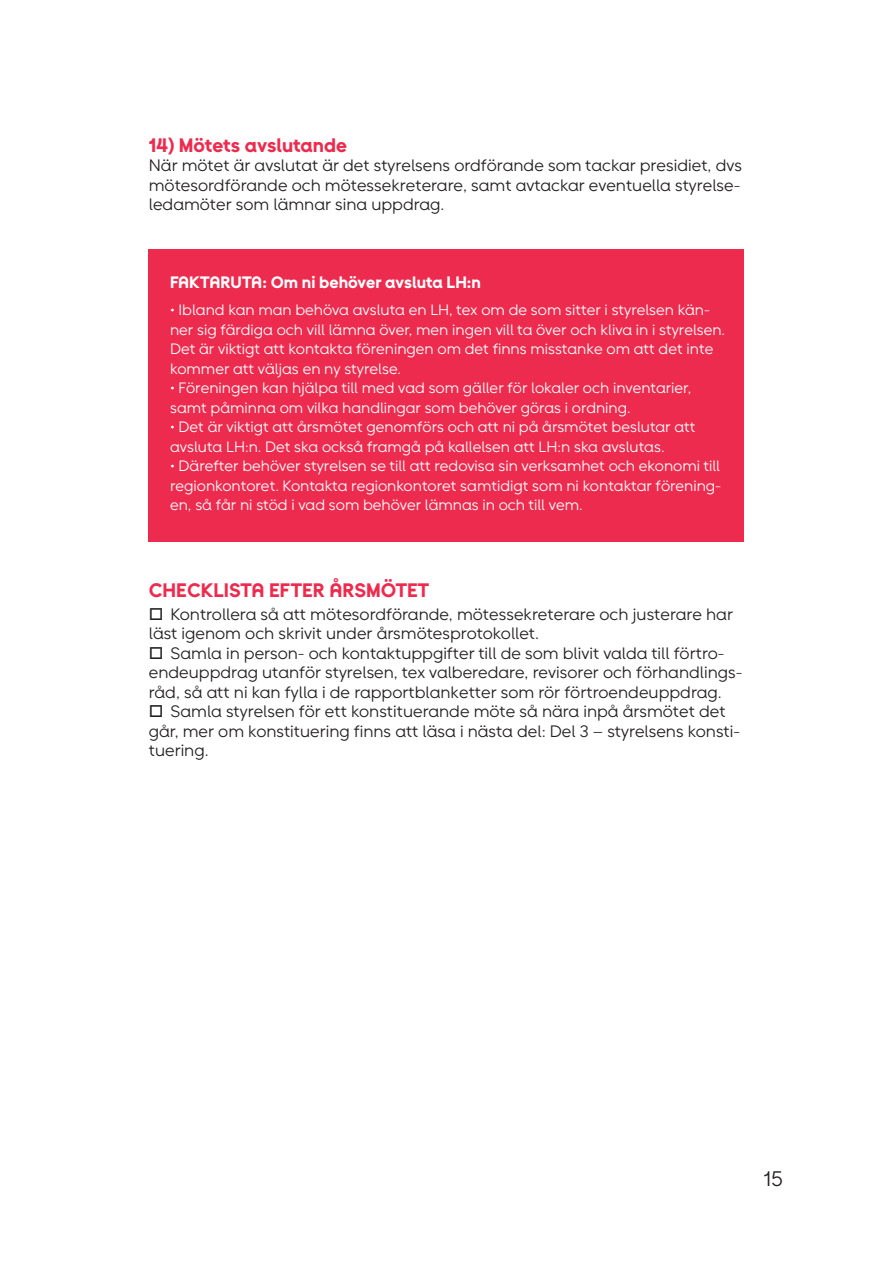
<style>
.page{position:relative;width:893px;height:1263px;background:#fff}
.page>*{position:absolute;margin:0;border:0;box-sizing:border-box;transform-origin:0 0}
.t1{font:21px "Hyra Sans Text";color:#231f20}
.mellis_liten{font:19.5px "Hyra Sans Display";color:#ed2b4e}
.mellis_lite_liten{font:19.5px "Hyra Sans Display";color:#ed2b4e}
.Brödtext_utan_indrag{font:16.5px/19.5px "Hyra Sans Text";color:#231f20}
.Brödtext_utan_indrag-2{font:16.5px "Hyra Sans Display";color:#fff}
.Brödtext_utan_indrag-3{font:15px/19.5px "Hyra Sans Text";color:#fff}
</style>
<div class="page">
<div style="left:149px;top:249px;width:595px;height:293px;background:#ed2b4e"></div>
<p class="mellis_lite_liten" style="left:149px;top:132px;width:200px">14) Mötets avslutande</p>
<p class="Brödtext_utan_indrag" style="left:149px;top:156px;width:595px;text-align:justify">När mötet är avslutat är det styrelsens ordförande som tackar presidiet, dvs mötesordförande och mötessekreterare, samt avtackar eventuella styrelse&shy;ledamöter som lämnar sina uppdrag.</p>
<p class="Brödtext_utan_indrag-2" style="left:170px;top:272px;width:312px">FAKTARUTA: Om ni behöver avsluta LH:n</p>
<p class="Brödtext_utan_indrag-3" style="left:170px;top:300px;width:557px">• Ibland kan man behöva avsluta en LH, tex om de som sitter i styrelsen kän&shy;ner sig färdiga och vill lämna över, men ingen vill ta över och kliva in i styrelsen.<br>Det är viktigt att kontakta föreningen om det finns misstanke om att det inte kommer att väljas en ny styrelse.</p>
<p class="Brödtext_utan_indrag-3" style="left:170px;top:378px;width:523px">• Föreningen kan hjälpa till med vad som gäller för lokaler och inventarier, samt påminna om vilka handlingar som behöver göras i ordning.</p>
<p class="Brödtext_utan_indrag-3" style="left:170px;top:417px;width:527px">• Det är viktigt att årsmötet genomförs och att ni på årsmötet beslutar att avsluta LH:n. Det ska också framgå på kallelsen att LH:n ska avslutas.</p>
<p class="Brödtext_utan_indrag-3" style="left:170px;top:456px;width:553px;text-align:justify">• Därefter behöver styrelsen se till att redovisa sin verksamhet och ekonomi till regionkontoret. Kontakta regionkontoret samtidigt som ni kontaktar förening&shy;en, så får ni stöd i vad som behöver lämnas in och till vem.</p>
<p class="mellis_liten" style="left:149px;top:578px;width:282px">CHECKLISTA EFTER ÅRSMÖTET</p>
<p class="Brödtext_utan_indrag" style="left:149px;top:604px;width:586px">□ Kontrollera så att mötesordförande, mötessekreterare och justerare har läst igenom och skrivit under årsmötesprotokollet.</p>
<p class="Brödtext_utan_indrag" style="left:149px;top:643px;width:595px">□ Samla in person- och kontaktuppgifter till de som blivit valda till förtro&shy;endeuppdrag utanför styrelsen, tex valberedare, revisorer och förhandlings&shy;råd, så att ni kan fylla i de rapportblanketter som rör förtroendeuppdrag.</p>
<p class="Brödtext_utan_indrag" style="left:149px;top:702px;width:593px">□ Samla styrelsen för ett konstituerande möte så nära inpå årsmötet det går, mer om konstituering finns att läsa i nästa del: Del 3 – styrelsens konsti&shy;tuering.</p>
<h1 class="t1" style="left:764px;top:1166px;width:21px">15</h1>
</div>
